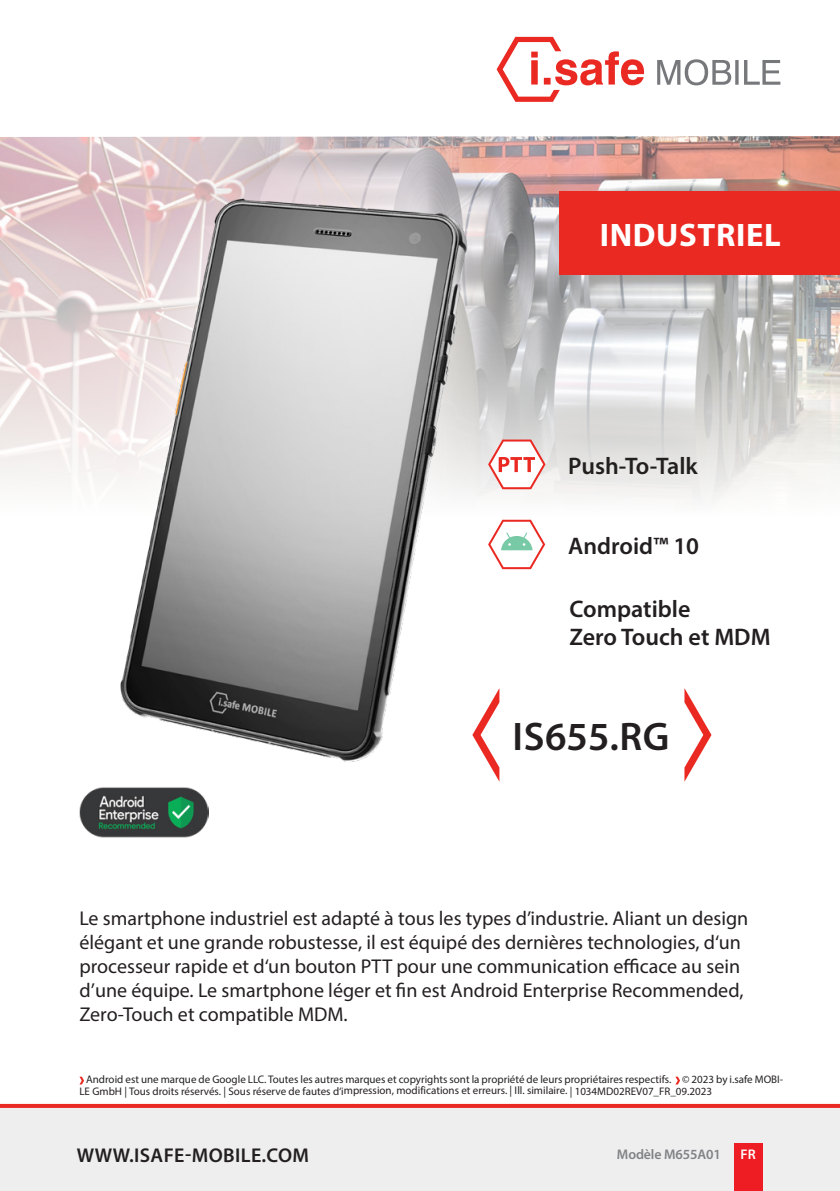
<style>
.page{position:relative;width:840px;height:1191px;background:#fff}
.page>*{position:absolute;margin:0;border:0;box-sizing:border-box;transform-origin:0 0}
.t1{font:600 40px "Myriad Pro";letter-spacing:.01em;color:#231f20}
.t2{font:700 32.6px "Myriad Pro";letter-spacing:.02em;color:#fff}
.t3{font:600 24px/28.8px "Myriad Pro";color:#231f20}
.t4{font:20px/24px "Myriad Pro";color:#231f20}
.t5{font:600 20px "Myriad Pro";letter-spacing:.02em;color:#231f20}
.t6{font:600 14px "Myriad Pro";letter-spacing:-.01em;color:#808285}
.t7{font:600 14px "Myriad Pro";color:#fff}
.CB_AF_Footer-Datasheet{font:11px/12px "Myriad Pro";color:#231f20}
</style>
<div class="page">
<img style="left:0;top:136px;width:839px;height:384px">
<div style="left:0;top:1106px;width:839px;height:85px;background:#eeeeef"></div>
<svg style="left:0;top:1104px;width:839px;height:4px;background:#ea2c25"></svg>
<div style="left:733px;top:1143px;width:29px;height:48px;background:#ee1d23"></div>
<div style="left:559px;top:191px;width:280px;height:84px;background:#ea2922"></div>
<svg style="left:684px;top:688px;width:27px;height:93px"></svg>
<svg style="left:657px;top:59px;width:123px;height:26px"></svg>
<svg style="left:496px;top:37px;width:147px;height:65px"></svg>
<svg style="left:522px;top:439px;width:23px;height:50px"></svg>
<svg style="left:522px;top:520px;width:23px;height:49px"></svg>
<div style="left:63px;top:141px;width:459px;height:676px;background:#fff;opacity:.75"></div>
<img style="left:95px;top:142px;width:395px;height:658px">
<img style="left:79px;top:782px;width:129px;height:56px">
<svg style="left:79px;top:1076px;width:5px;height:8px"></svg>
<svg style="left:675px;top:1076px;width:4px;height:8px"></svg>
<p class="t2" style="left:599px;top:214px;width:182px">INDUSTRIEL</p>
<p class="t3" style="left:568px;top:451px;width:131px">Push-To-Talk</p>
<p class="t3" style="left:568px;top:530px;width:132px">Android™ 10</p>
<p class="t3" style="left:569px;top:593px;width:202px">Compatible<br>Zero Touch et MDM</p>
<p class="t1" style="left:512px;top:711px;width:158px">IS655.RG</p>
<p class="t4" style="left:79px;top:906px;width:670px">Le smartphone industriel est adapté à tous les types d’industrie. Aliant un design élégant et une grande robustesse, il est équipé des dernières technologies, d‘un processeur rapide et d‘un bouton PTT pour une communication efficace au sein d’une équipe. Le smartphone léger et fin est Android Enterprise Recommended, Zero-Touch et compatible MDM.</p>
<p class="CB_AF_Footer-Datasheet" style="left:79px;top:1073px;width:704px;text-indent:7px">Android est une marque de Google LLC. Toutes les autres marques et copyrights sont la propriété de leurs propriétaires respectifs. © 2023 by i.safe MOBI-<br>LE GmbH | Tous droits réservés. | Sous réserve de fautes d‘impression, modifications et erreurs. | Ill. similaire. | 1034MD02REV07_FR_09.2023</p>
<p class="t5" style="left:77px;top:1142px;width:233px">WWW.ISAFE-MOBILE.COM</p>
<p class="t6" style="left:616px;top:1145px;width:105px">Modèle M655A01</p>
<p class="t7" style="left:740px;top:1145px;width:17px">FR</p>
</div>
